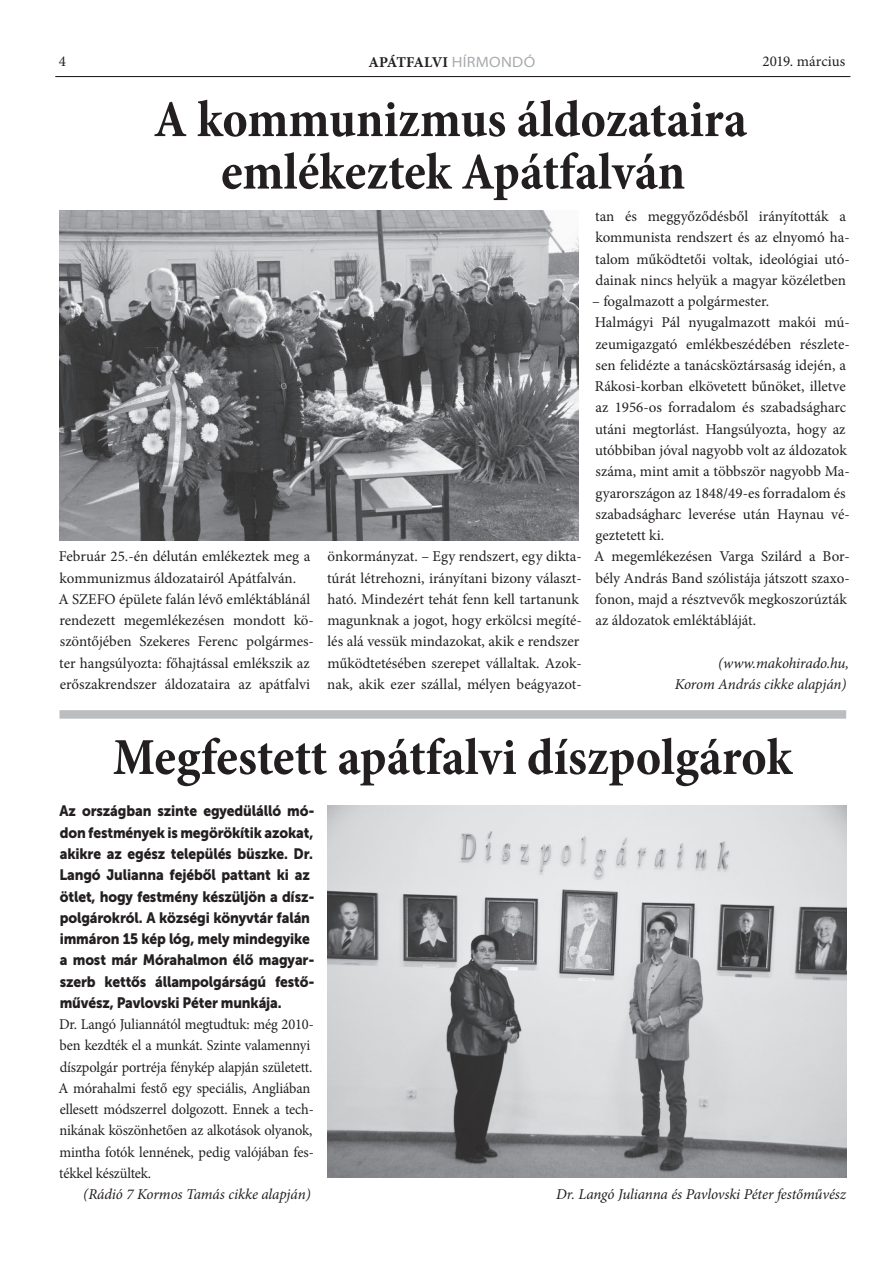
<style>
.page{position:relative;width:893px;height:1263px;background:#fff}
.page>*{position:absolute;margin:0;border:0;box-sizing:border-box;transform-origin:0 0}
.cím{font:700 condensed 52.5px/52.5px "Minion Pro";color:#231f20;text-align:center}
.cím___vonal{font:700 condensed 52.5px "Minion Pro";color:#231f20}
.t1{font:15px/21.3px "Minion Pro";letter-spacing:-.005em;color:#231f20}
.bevezető{font:15px/21.3px "Museo Sans 900";letter-spacing:-.01em;color:#231f20;scale:.92 1}
.t2{font:15px/21.3px "Minion Pro";letter-spacing:-.005em;color:#231f20;scale:.96 1}
.aláírás{font:italic 15px/21.3px "Minion Pro";letter-spacing:-.01em;color:#231f20;text-align:right}
.t3{font:700 15px "Minion Pro";letter-spacing:-.025em;color:#231f20}
.s1{font-family:"Myriad Pro";font-weight:400;font-stretch:semi-expanded;color:#a8a9ad}
</style>
<div class="page">
<hr style="left:55px;top:76px;width:795px;height:1px;background:#231f20">
<div style="left:60px;top:710px;width:786px;height:9px;background:#bcbdc0"></div>
<img style="left:327px;top:806px;width:519px;height:372px">
<img style="left:60px;top:210px;width:518px;height:330px">
<p class="t1" style="left:59px;top:51px;width:9px">4</p>
<p class="t3" style="left:368px;top:51px;width:168px">APÁTFALVI <span class="s1">HÍRMONDÓ</span></p>
<p class="t1" style="left:762px;top:51px;width:85px">2019. március</p>
<p class="cím" style="left:154px;top:93px;width:595px">A kommunizmus áldozataira emlékeztek Apátfalván</p>
<p class="t1" style="left:59px;top:546px;width:253px">Február 25.-én délután emlékeztek meg a kommunizmus áldozatairól Apátfalván.</p>
<p class="t1" style="left:58px;top:588px;width:257px">A SZEFO épülete falán lévő emléktáblánál rendezett megemlékezésen mondott kö&shy;szöntőjében Szekeres Ferenc polgármes&shy;ter hangsúlyozta: főhajtással emlékszik az erőszakrendszer áldozataira az apátfalvi</p>
<p class="t1" style="left:327px;top:546px;width:256px">önkormányzat. – Egy rendszert, egy dikta&shy;túrát létrehozni, irányítani bizony választ&shy;ható. Mindezért tehát fenn kell tartanunk magunknak a jogot, hogy erkölcsi megíté&shy;lés alá vessük mindazokat, akik e rendszer működtetésében szerepet vállaltak. Azok&shy;nak, akik ezer szállal, mélyen beágyazot-</p>
<p class="t1" style="left:595px;top:206px;width:256px">tan és meggyőződésből irányították a kommunista rendszert és az elnyomó ha&shy;talom működtetői voltak, ideológiai utó&shy;dainak nincs helyük a magyar közéletben</p>
<p class="t1" style="left:592px;top:291px;width:179px">– fogalmazott a polgármester.</p>
<p class="t1" style="left:595px;top:312px;width:256px">Halmágyi Pál nyugalmazott makói mú&shy;zeumigazgató emlékbeszédében részlete&shy;sen felidézte a tanácsköztársaság idején, a Rákosi-korban elkövetett bűnöket, illetve az 1956-os forradalom és szabadságharc utáni megtorlást. Hangsúlyozta, hogy az utóbbiban jóval nagyobb volt az áldozatok száma, mint amit a többször nagyobb Ma&shy;gyarországon az 1848/49-es forradalom és szabadságharc leverése után Haynau vé&shy;geztetett ki.</p>
<p class="t1" style="left:594px;top:546px;width:257px">A megemlékezésen Varga Szilárd a Bor&shy;bély András Band szólistája játszott szaxo&shy;fonon, majd a résztvevők megkoszorúzták az áldozatok emléktábláját.</p>
<p class="aláírás" style="left:675px;top:652px;width:176px">(www.makohirado.hu,<br>Korom András cikke alapján)</p>
<p class="cím___vonal" style="left:113px;top:721px;width:681px">Megfestett apátfalvi díszpolgárok</p>
<p class="bevezető" style="left:59px;top:800px;width:279px">Az országban szinte egyedülálló mó&shy;don festmények is megörökítik azokat, akikre az egész település büszke. Dr.<br>Langó Julianna fejéből pattant ki az ötlet, hogy festmény készüljön a dísz&shy;polgárokról. A községi könyvtár falán immáron 15 kép lóg, mely mindegyike a most már Mórahalmon élő magyar&shy;szerb kettős állampolgárságú festő&shy;művész, Pavlovski Péter munkája.</p>
<p class="t2" style="left:58px;top:1014px;width:268px">Dr. Langó Juliannától megtudtuk: még 2010- ben kezdték el a munkát. Szinte valamennyi díszpolgár portréja fénykép alapján született.<br>A mórahalmi festő egy speciális, Angliában ellesett módszerrel dolgozott. Ennek a tech&shy;nikának köszönhetően az alkotások olyanok, mintha fotók lennének, pedig valójában fes&shy;tékkel készültek.</p>
<p class="aláírás" style="left:83px;top:1184px;width:229px">(Rádió 7 Kormos Tamás cikke alapján)</p>
<p class="aláírás" style="left:556px;top:1184px;width:291px">Dr. Langó Julianna és Pavlovski Péter festőművész</p>
</div>
